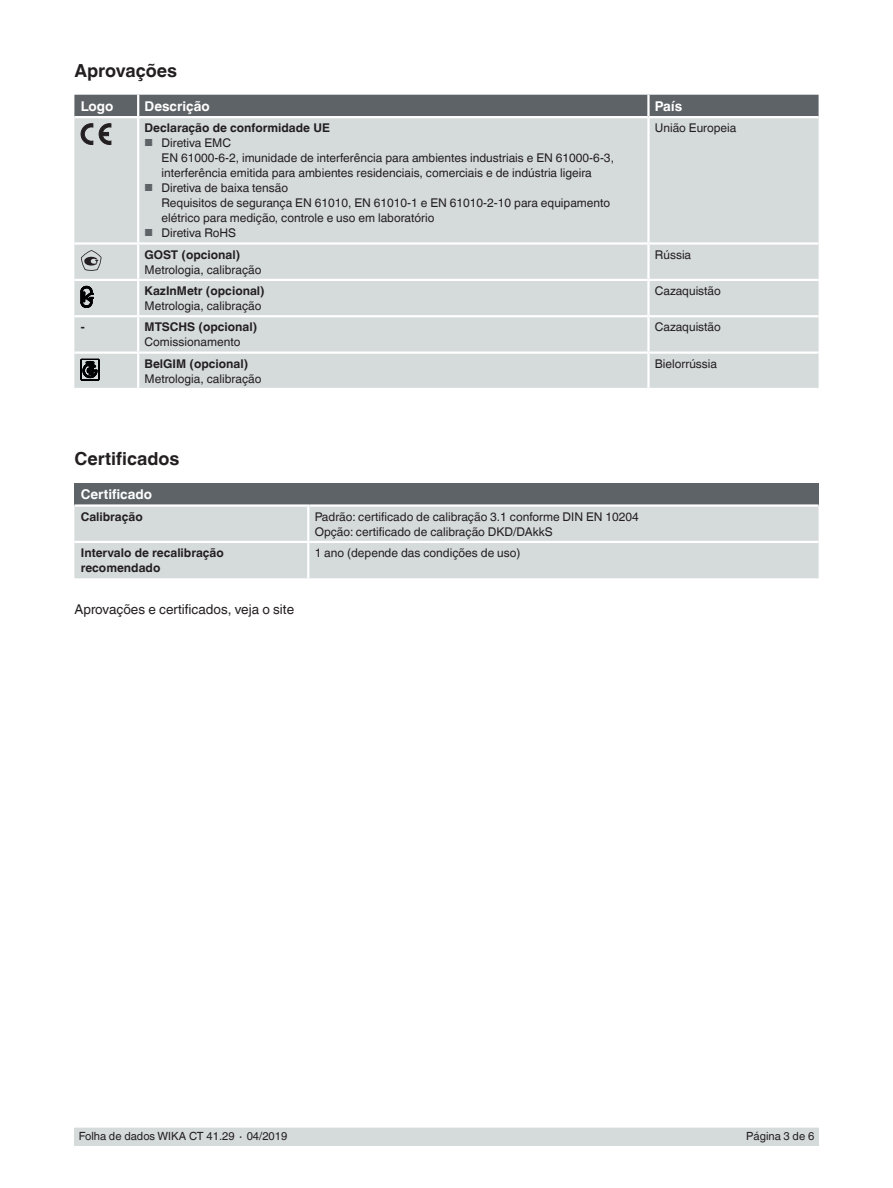
<style>
.page{position:relative;width:893px;height:1188px;background:#fff}
.page>*{position:absolute;margin:0;border:0;box-sizing:border-box;transform-origin:0 0}
.t1{font:700 18px "Helvetica World";color:#231f20}
.t2{font:13.5px "Helvetica World";color:#231f20}
.t3{font:700 13.5px "Helvetica World";color:#fff}
.t4{font:12px/15px "Helvetica World";color:#231f20}
.t5{font:700 12px/15px "Helvetica World";color:#231f20}
.t6{font:11.25px "Helvetica World";color:#231f20}
.s1{font-size:10.2px;color:#5e6367}
</style>
<div class="page">
<div style="left:74px;top:1128px;width:745px;height:17px;background:#d5dadb"></div>
<div style="left:74px;top:95px;width:745px;height:21px;background:#5e6367"></div>
<div style="left:74px;top:118px;width:745px;height:270px;background:#d5dadb"></div>
<hr style="left:138px;top:242px;width:510px;height:3px;background:#fff">
<hr style="left:138px;top:279px;width:510px;height:2px;background:#fff">
<hr style="left:137px;top:281px;width:2px;height:34px;background:#fff">
<hr style="left:647px;top:281px;width:3px;height:34px;background:#fff">
<hr style="left:137px;top:354px;width:2px;height:34px;background:#fff">
<hr style="left:647px;top:354px;width:3px;height:34px;background:#fff">
<hr style="left:74px;top:351px;width:64px;height:3px;background:#fff">
<hr style="left:138px;top:351px;width:510px;height:3px;background:#fff">
<hr style="left:648px;top:351px;width:171px;height:3px;background:#fff">
<hr style="left:74px;top:315px;width:64px;height:2px;background:#fff">
<hr style="left:138px;top:315px;width:510px;height:2px;background:#fff">
<hr style="left:137px;top:317px;width:2px;height:34px;background:#fff">
<hr style="left:648px;top:315px;width:171px;height:2px;background:#fff">
<hr style="left:647px;top:317px;width:3px;height:34px;background:#fff">
<hr style="left:74px;top:279px;width:64px;height:2px;background:#fff">
<hr style="left:648px;top:279px;width:171px;height:2px;background:#fff">
<hr style="left:648px;top:242px;width:171px;height:3px;background:#fff">
<hr style="left:74px;top:242px;width:64px;height:3px;background:#fff">
<hr style="left:647px;top:118px;width:3px;height:124px;background:#fff">
<hr style="left:137px;top:118px;width:2px;height:124px;background:#fff">
<hr style="left:137px;top:95px;width:2px;height:21px;background:#fff">
<hr style="left:647px;top:95px;width:3px;height:21px;background:#fff">
<hr style="left:647px;top:245px;width:3px;height:34px;background:#fff">
<hr style="left:137px;top:245px;width:2px;height:34px;background:#fff">
<svg style="left:81px;top:124px;width:12px;height:21px"></svg>
<svg style="left:99px;top:124px;width:12px;height:21px"></svg>
<svg style="left:81px;top:250px;width:20px;height:21px"></svg>
<svg style="left:81px;top:286px;width:12px;height:22px"></svg>
<svg style="left:81px;top:359px;width:18px;height:22px"></svg>
<div style="left:74px;top:483px;width:745px;height:23px;background:#5e6367"></div>
<div style="left:74px;top:507px;width:745px;height:71px;background:#d5dadb"></div>
<hr style="left:74px;top:541px;width:235px;height:2px;background:#fff">
<hr style="left:74px;top:504px;width:235px;height:3px;background:#fff">
<hr style="left:309px;top:504px;width:510px;height:3px;background:#fff">
<hr style="left:307px;top:507px;width:2px;height:34px;background:#fff">
<hr style="left:309px;top:541px;width:510px;height:2px;background:#fff">
<hr style="left:307px;top:543px;width:2px;height:35px;background:#fff">
<h1 class="t1" style="left:74px;top:60px;width:104px">Aprovações</h1>
<p class="t3" style="left:81px;top:98px;width:34px">Logo</p>
<p class="t3" style="left:145px;top:98px;width:67px">Descrição</p>
<p class="t3" style="left:655px;top:98px;width:29px">País</p>
<p class="t5" style="left:145px;top:120px;width:187px">Declaração de conformidade UE</p>
<p class="t4" style="left:162px;top:135px;width:454px;text-indent:-17px"><span class="s1">■</span> Diretiva EMC<br>EN 61000-6-2, imunidade de interferência para ambientes industriais e EN 61000-6-3, interferência emitida para ambientes residenciais, comerciais e de indústria ligeira</p>
<p class="t4" style="left:162px;top:180px;width:450px;text-indent:-17px"><span class="s1">■</span> Diretiva de baixa tensão<br>Requisitos de segurança EN 61010, EN 61010-1 e EN 61010-2-10 para equipamento elétrico para medição, controle e uso em laboratório</p>
<p class="t4" style="left:145px;top:225px;width:93px"><span class="s1">■</span> Diretiva RoHS</p>
<p class="t4" style="left:655px;top:120px;width:83px">União Europeia</p>
<p class="t5" style="left:145px;top:247px;width:97px">GOST (opcional)</p>
<p class="t4" style="left:145px;top:262px;width:118px">Metrologia, calibração</p>
<p class="t4" style="left:655px;top:247px;width:38px">Rússia</p>
<p class="t5" style="left:145px;top:283px;width:122px">KazInMetr (opcional)</p>
<p class="t4" style="left:145px;top:298px;width:118px">Metrologia, calibração</p>
<p class="t4" style="left:655px;top:283px;width:68px">Cazaquistão</p>
<p class="t5" style="left:81px;top:320px;width:5px">-</p>
<p class="t5" style="left:145px;top:320px;width:114px">MTSCHS (opcional)</p>
<p class="t4" style="left:145px;top:335px;width:97px">Comissionamento</p>
<p class="t4" style="left:655px;top:320px;width:68px">Cazaquistão</p>
<p class="t5" style="left:145px;top:356px;width:105px">BelGIM (opcional)</p>
<p class="t4" style="left:145px;top:371px;width:118px">Metrologia, calibração</p>
<p class="t4" style="left:655px;top:356px;width:64px">Bielorrússia</p>
<h1 class="t1" style="left:74px;top:448px;width:107px">Certificados</h1>
<p class="t3" style="left:81px;top:487px;width:73px">Certificado</p>
<p class="t5" style="left:81px;top:509px;width:63px">Calibração</p>
<p class="t4" style="left:315px;top:509px;width:326px">Padrão: certificado de calibração 3.1 conforme DIN EN 10204<br>Opção: certificado de calibração DKD/DAkkS</p>
<p class="t5" style="left:81px;top:545px;width:145px">Intervalo de recalibração recomendado</p>
<p class="t4" style="left:315px;top:545px;width:207px">1 ano (depende das condições de uso)</p>
<p class="t2" style="left:74px;top:602px;width:221px">Aprovações e certificados, veja o site</p>
<p class="t6" style="left:79px;top:1130px;width:210px">Folha de dados WIKA CT 41.29 ∙ 04/2019</p>
<p class="t6" style="left:746px;top:1130px;width:69px">Página 3 de 6</p>
</div>
